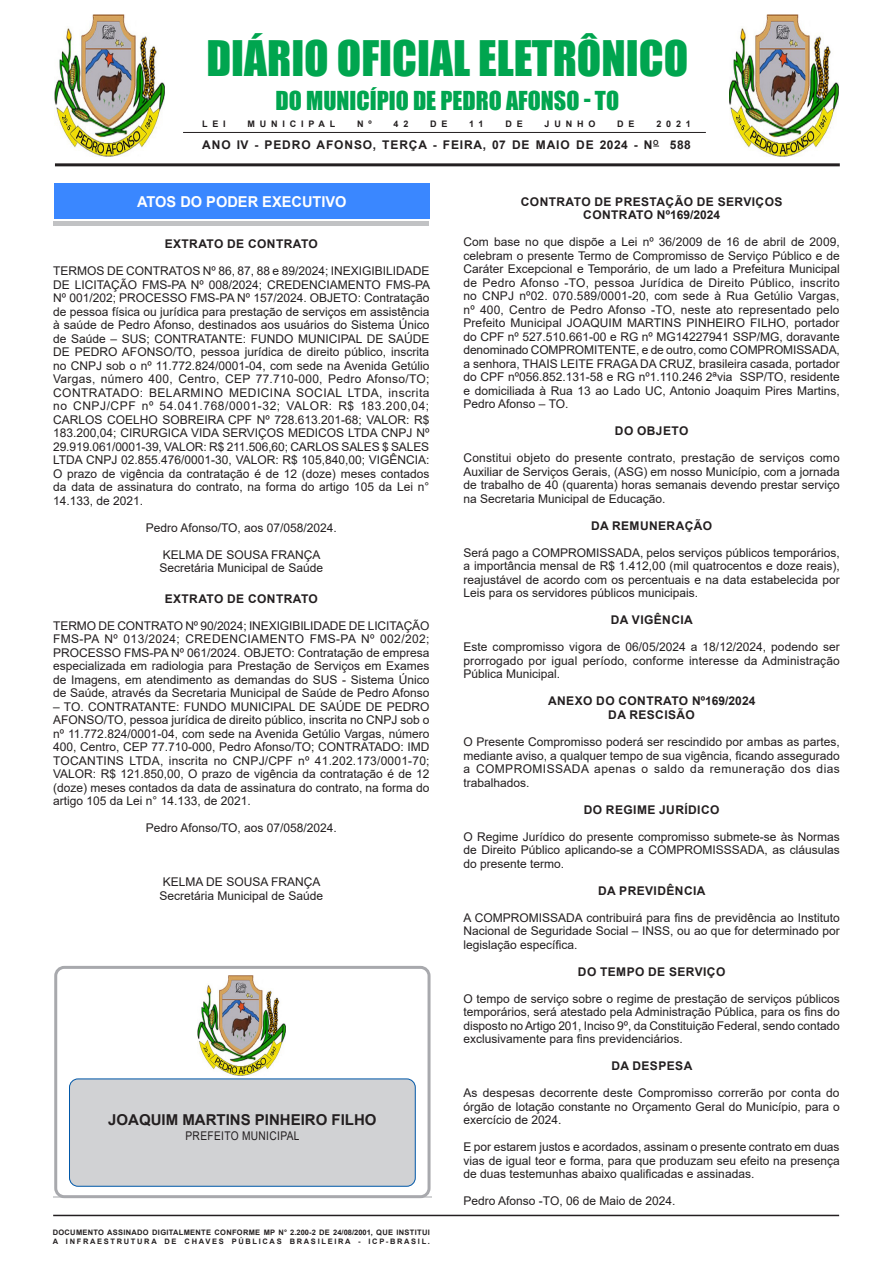
<style>
.page{position:relative;width:893px;height:1263px;background:#fff}
.page>*{position:absolute;margin:0;border:0;box-sizing:border-box;transform-origin:0 0}
.t1{font:45px "Impact";color:#00a54f}
.t2{font:24px "Impact";color:#00a54f}
.NOME{font:700 15px "Arial";color:#231f20}
.Chancela{font:700 15px "Arial";color:#fff}
.SEM_PARAGRAFO{font:12px/13.5px "Arial";color:#231f20;text-align:justify}
.TITULOS_-_cópia_8{font:700 12px "Arial";letter-spacing:.035em;color:#231f20}
.CARGO{font:12px "Arial";color:#231f20}
.TITULOS{font:700 12px "Arial";letter-spacing:.035em;color:#231f20}
.CIDADE{font:12px "Arial";color:#231f20}
.TITULOS-2{font:700 12px "Arial";letter-spacing:.07em;color:#231f20}
.TITULOS-3{font:700 12px "Arial";letter-spacing:.01em;color:#231f20}
.SEM_PARAGRAFO-2{font:12px "Arial";letter-spacing:.035em;color:#231f20;scale:.85 1}
.NOME-2{font:700 9px "Arial";letter-spacing:.535em;color:#231f20}
.t3{font:700 7.5px "Arial";letter-spacing:.04em;color:#231f20}
.t4{font:700 7.5px "Arial";letter-spacing:.225em;color:#231f20}
</style>
<div class="page">
<hr style="left:53px;top:1215px;width:786px;height:1px;background:#231f20">
<hr style="left:55px;top:163px;width:785px;height:3px;background:#231f20">
<hr style="left:183px;top:132px;width:523px;height:1px;background:#231f20">
<div style="left:53px;top:189px;width:375px;height:37px;background:#c1c2c4"></div>
<div style="left:53px;top:186px;width:375px;height:35px;background:#fff"></div>
<div style="left:54px;top:184px;width:375px;height:35px;background:#3a87ff"></div>
<hr style="left:53px;top:1197px;width:379px;height:1px;background:#d1d2d4">
<div style="left:54px;top:966px;width:377px;height:232px;border:3px solid #a8a9ad;border-radius:9px"></div>
<div style="left:70px;top:1079px;width:345px;height:107px;background:#d1d2d4;border-radius:9px"></div>
<div style="left:69px;top:1079px;width:346px;height:107px;border:1px solid #0057a8;border-radius:9px"></div>
<img style="left:197px;top:975px;width:88px;height:101px">
<img style="left:730px;top:15px;width:108px;height:142px">
<img style="left:55px;top:15px;width:110px;height:142px">
<p class="t1" style="left:206px;top:23px;width:483px">DIÁRIO OFICIAL ELETRÔNICO</p>
<p class="t2" style="left:276px;top:82px;width:345px">DO MUNICÍPIO DE PEDRO AFONSO - TO</p>
<p class="NOME-2" style="left:202px;top:117px;width:25px">LEI</p>
<p class="NOME-2" style="left:248px;top:117px;width:89px">MUNICIPAL</p>
<p class="NOME-2" style="left:357px;top:117px;width:16px">N º</p>
<p class="NOME-2" style="left:394px;top:117px;width:16px">4 2</p>
<p class="NOME-2" style="left:430px;top:117px;width:19px">D E</p>
<p class="NOME-2" style="left:469px;top:117px;width:16px">1 1</p>
<p class="NOME-2" style="left:505px;top:117px;width:19px">D E</p>
<p class="NOME-2" style="left:545px;top:117px;width:52px">JUNHO</p>
<p class="NOME-2" style="left:617px;top:117px;width:19px">D E</p>
<p class="NOME-2" style="left:656px;top:117px;width:36px">2021</p>
<p class="TITULOS-2" style="left:202px;top:137px;width:490px">ANO IV - PEDRO AFONSO, TERÇA - FEIRA, 07 DE MAIO DE 2024 - N<sup>O</sup> 588</p>
<p class="Chancela" style="left:137px;top:191px;width:211px">ATOS DO PODER EXECUTIVO</p>
<p class="TITULOS" style="left:165px;top:235px;width:155px">EXTRATO DE CONTRATO</p>
<p class="SEM_PARAGRAFO" style="left:53px;top:264px;width:378px">TERMOS DE CONTRATOS Nº 86, 87, 88 e 89/2024; INEXIGIBILIDADE DE LICITAÇÃO FMS-PA Nº 008/2024; CREDENCIAMENTO FMS-PA Nº 001/202; PROCESSO FMS-PA Nº 157/2024. OBJETO: Contratação de pessoa física ou jurídica para prestação de serviços em assistência à saúde de Pedro Afonso, destinados aos usuários do Sistema Único de Saúde – SUS; CONTRATANTE: FUNDO MUNICIPAL DE SAÚDE DE PEDRO AFONSO/TO, pessoa jurídica de direito público, inscrita no CNPJ sob o nº 11.772.824/0001-04, com sede na Avenida Getúlio Vargas, número 400, Centro, CEP 77.710-000, Pedro Afonso/TO; CONTRATADO: BELARMINO MEDICINA SOCIAL LTDA, inscrita no CNPJ/CPF nº 54.041.768/0001-32; VALOR: R$ 183.200,04; CARLOS COELHO SOBREIRA CPF Nº 728.613.201-68; VALOR: R$ 183.200,04; CIRURGICA VIDA SERVIÇOS MEDICOS LTDA CNPJ Nº 29.919.061/0001-39, VALOR: R$ 211.506,60; CARLOS SALES $ SALES LTDA CNPJ 02.855.476/0001-30, VALOR: R$ 105,840,00; VIGÊNCIA:<br>O prazo de vigência da contratação é de 12 (doze) meses contados da data de assinatura do contrato, na forma do artigo 105 da Lei n° 14.133, de 2021.</p>
<p class="CIDADE" style="left:146px;top:519px;width:193px">Pedro Afonso/TO, aos 07/058/2024.</p>
<p class="CARGO" style="left:163px;top:546px;width:159px">KELMA DE SOUSA FRANÇA</p>
<p class="CARGO" style="left:160px;top:560px;width:165px">Secretária Municipal de Saúde</p>
<p class="TITULOS" style="left:165px;top:590px;width:155px">EXTRATO DE CONTRATO</p>
<p class="SEM_PARAGRAFO" style="left:53px;top:619px;width:378px">TERMO DE CONTRATO Nº 90/2024; INEXIGIBILIDADE DE LICITAÇÃO FMS-PA Nº 013/2024; CREDENCIAMENTO FMS-PA Nº 002/202; PROCESSO FMS-PA Nº 061/2024. OBJETO: Contratação de empresa especializada em radiologia para Prestação de Serviços em Exames de Imagens, em atendimento as demandas do SUS - Sistema Único de Saúde, através da Secretaria Municipal de Saúde de Pedro Afonso</p>
<p class="SEM_PARAGRAFO" style="left:53px;top:700px;width:378px">– TO. CONTRATANTE: FUNDO MUNICIPAL DE SAÚDE DE PEDRO AFONSO/TO, pessoa jurídica de direito público, inscrita no CNPJ sob o nº 11.772.824/0001-04, com sede na Avenida Getúlio Vargas, número 400, Centro, CEP 77.710-000, Pedro Afonso/TO; CONTRATADO: IMD TOCANTINS LTDA, inscrita no CNPJ/CPF nº 41.202.173/0001-70; VALOR: R$ 121.850,00, O prazo de vigência da contratação é de 12 (doze) meses contados da data de assinatura do contrato, na forma do artigo 105 da Lei n° 14.133, de 2021.</p>
<p class="CIDADE" style="left:146px;top:820px;width:193px">Pedro Afonso/TO, aos 07/058/2024.</p>
<p class="CARGO" style="left:163px;top:874px;width:159px">KELMA DE SOUSA FRANÇA</p>
<p class="CARGO" style="left:160px;top:887px;width:165px">Secretária Municipal de Saúde</p>
<p class="NOME" style="left:108px;top:1109px;width:270px">JOAQUIM MARTINS PINHEIRO FILHO</p>
<p class="SEM_PARAGRAFO-2" style="left:185px;top:1127px;width:136px">PREFEITO MUNICIPAL</p>
<p class="t3" style="left:53px;top:1227px;width:379px">DOCUMENTO ASSINADO DIGITALMENTE CONFORME MP N° 2.200-2 DE 24/08/2001, QUE INSTITUI</p>
<p class="t4" style="left:53px;top:1236px;width:379px">A INFRAESTRUTURA DE CHAVES PÚBLICAS BRASILEIRA - ICP-BRASIL.</p>
<p class="TITULOS" style="left:521px;top:193px;width:263px">CONTRATO DE PRESTAÇÃO DE SERVIÇOS</p>
<p class="TITULOS-3" style="left:583px;top:207px;width:138px">CONTRATO Nº169/2024</p>
<p class="SEM_PARAGRAFO" style="left:463px;top:235px;width:378px">Com base no que dispõe a Lei nº 36/2009 de 16 de abril de 2009, celebram o presente Termo de Compromisso de Serviço Público e de Caráter Excepcional e Temporário, de um lado a Prefeitura Municipal de Pedro Afonso -TO, pessoa Jurídica de Direito Público, inscrito no CNPJ nº02. 070.589/0001-20, com sede à Rua Getúlio Vargas, nº 400, Centro de Pedro Afonso -TO, neste ato representado pelo Prefeito Municipal JOAQUIM MARTINS PINHEIRO FILHO, portador do CPF nº 527.510.661-00 e RG nº MG14227941 SSP/MG, doravante denominado COMPROMITENTE, e de outro, como COMPROMISSADA, a senhora, THAIS LEITE FRAGA DA CRUZ, brasileira casada, portador do CPF nº056.852.131-58 e RG nº1.110.246 2ªvia SSP/TO, residente e domiciliada à Rua 13 ao Lado UC, Antonio Joaquim Pires Martins, Pedro Afonso – TO.</p>
<p class="TITULOS_-_cópia_8" style="left:615px;top:423px;width:75px">DO OBJETO</p>
<p class="SEM_PARAGRAFO" style="left:463px;top:451px;width:378px">Constitui objeto do presente contrato, prestação de serviços como Auxiliar de Serviços Gerais, (ASG) em nosso Município, com a jornada de trabalho de 40 (quarenta) horas semanais devendo prestar serviço na Secretaria Municipal de Educação.</p>
<p class="TITULOS_-_cópia_8" style="left:591px;top:517px;width:123px">DA REMUNERAÇÃO</p>
<p class="SEM_PARAGRAFO" style="left:463px;top:546px;width:378px">Será pago a COMPROMISSADA, pelos serviços públicos temporários, a importância mensal de R$ 1.412,00 (mil quatrocentos e doze reais), reajustável de acordo com os percentuais e na data estabelecida por Leis para os servidores públicos municipais.</p>
<p class="TITULOS_-_cópia_8" style="left:611px;top:612px;width:84px">DA VIGÊNCIA</p>
<p class="SEM_PARAGRAFO" style="left:463px;top:640px;width:378px">Este compromisso vigora de 06/05/2024 a 18/12/2024, podendo ser prorrogado por igual período, conforme interesse da Administração Pública Municipal.</p>
<p class="TITULOS_-_cópia_8" style="left:548px;top:693px;width:209px">ANEXO DO CONTRATO Nº169/2024</p>
<p class="TITULOS_-_cópia_8" style="left:608px;top:706px;width:88px">DA RESCISÃO</p>
<p class="SEM_PARAGRAFO" style="left:463px;top:735px;width:378px">O Presente Compromisso poderá ser rescindido por ambas as partes, mediante aviso, a qualquer tempo de sua vigência, ficando assegurado a COMPROMISSADA apenas o saldo da remuneração dos dias trabalhados.</p>
<p class="TITULOS_-_cópia_8" style="left:584px;top:801px;width:137px">DO REGIME JURÍDICO</p>
<p class="SEM_PARAGRAFO" style="left:463px;top:829px;width:378px">O Regime Jurídico do presente compromisso submete-se às Normas de Direito Público aplicando-se a COMPROMISSSADA, as cláusulas do presente termo.</p>
<p class="TITULOS_-_cópia_8" style="left:598px;top:882px;width:109px">DA PREVIDÊNCIA</p>
<p class="SEM_PARAGRAFO" style="left:463px;top:910px;width:378px">A COMPROMISSADA contribuirá para fins de previdência ao Instituto Nacional de Seguridade Social – INSS, ou ao que for determinado por legislação específica.</p>
<p class="TITULOS_-_cópia_8" style="left:578px;top:963px;width:149px">DO TEMPO DE SERVIÇO</p>
<p class="SEM_PARAGRAFO" style="left:463px;top:991px;width:378px">O tempo de serviço sobre o regime de prestação de serviços públicos temporários, será atestado pela Administração Pública, para os fins do disposto no Artigo 201, Inciso 9º, da Constituição Federal, sendo contado exclusivamente para fins previdenciários.</p>
<p class="TITULOS_-_cópia_8" style="left:611px;top:1057px;width:82px">DA DESPESA</p>
<p class="SEM_PARAGRAFO" style="left:463px;top:1086px;width:378px">As despesas decorrente deste Compromisso correrão por conta do órgão de lotação constante no Orçamento Geral do Município, para o exercício de 2024.</p>
<p class="SEM_PARAGRAFO" style="left:463px;top:1140px;width:378px">E por estarem justos e acordados, assinam o presente contrato em duas vias de igual teor e forma, para que produzam seu efeito na presença de duas testemunhas abaixo qualificadas e assinadas.</p>
<p class="SEM_PARAGRAFO" style="left:463px;top:1194px;width:213px">Pedro Afonso -TO, 06 de Maio de 2024.</p>
</div>
